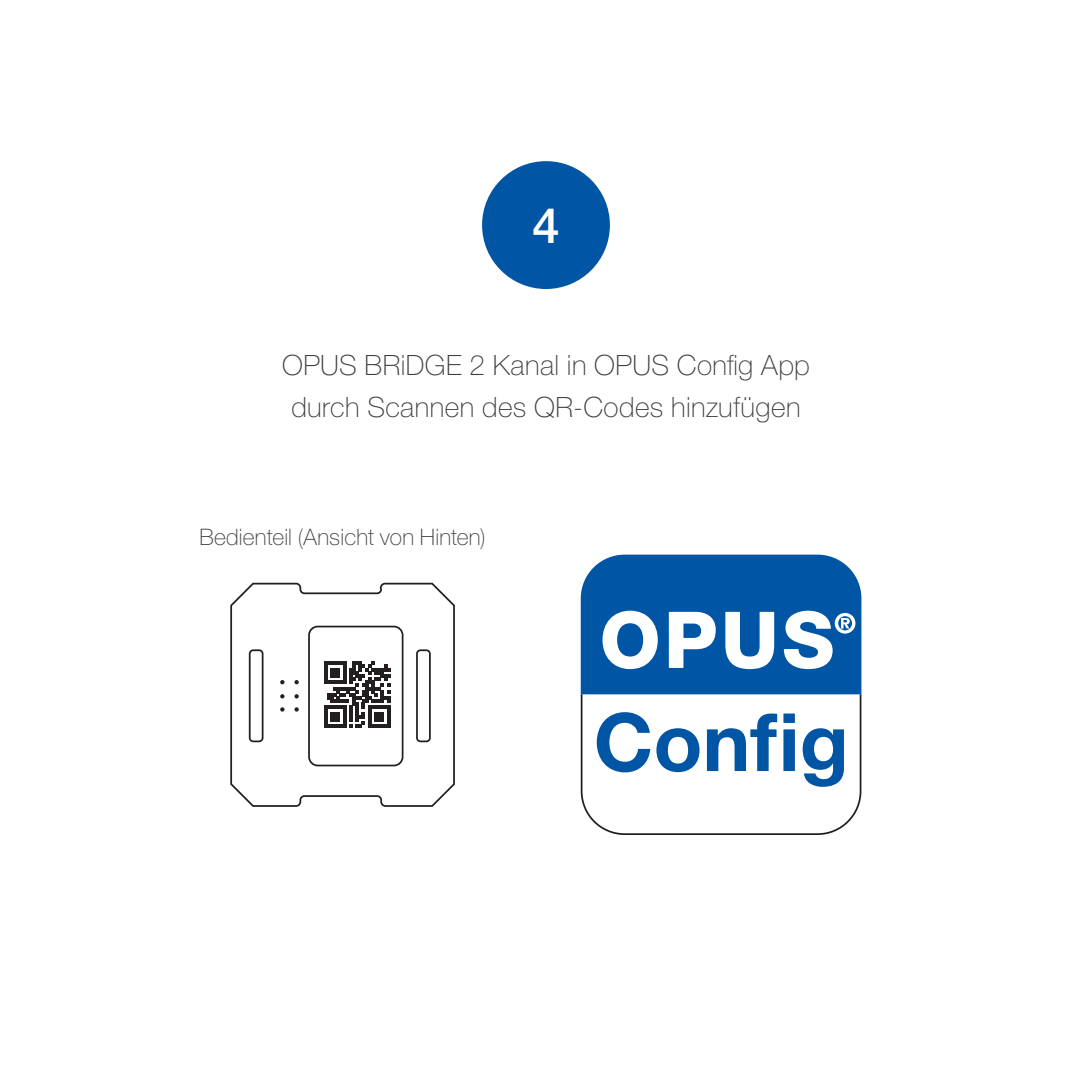
<style>
.page{position:relative;width:1092px;height:1092px;background:#fff}
.page>*{position:absolute;margin:0;border:0;box-sizing:border-box;transform-origin:0 0}
.t1{font:700 80.5px "Helvetica Neue LT Pro";color:#0155a5}
.t2{font:500 49px "Helvetica Neue LT Pro";color:#fff}
.t3{font:100 28px/42.7px "Helvetica Neue LT Pro";letter-spacing:.015em;color:#3e3e3f;text-align:center}
.t4{font:100 22.75px "Helvetica Neue LT Pro";letter-spacing:.005em;color:#3e3e3f}
</style>
<div class="page">
<div style="left:482px;top:161px;width:128px;height:128px;background:#0155a5;border-radius:50%"></div>
<svg style="left:580px;top:554px;width:282px;height:281px"></svg>
<svg style="left:230px;top:582px;width:225px;height:225px"></svg>
<div style="left:308px;top:625px;width:95px;height:141px;border:2px solid #231f20;border-radius:9px"></div>
<svg style="left:248px;top:648px;width:183px;height:95px"></svg>
<h2 class="t2" style="left:532px;top:196px;width:29px">4</h2>
<p class="t3" style="left:282px;top:343px;width:529px">OPUS BRiDGE 2 Kanal in OPUS Config App durch Scannen des QR-Codes hinzufügen</p>
<p class="t4" style="left:199px;top:523px;width:288px">Bedienteil (Ansicht von Hinten)</p>
<h1 class="t1" style="left:593px;top:691px;width:256px">Config</h1>
</div>
